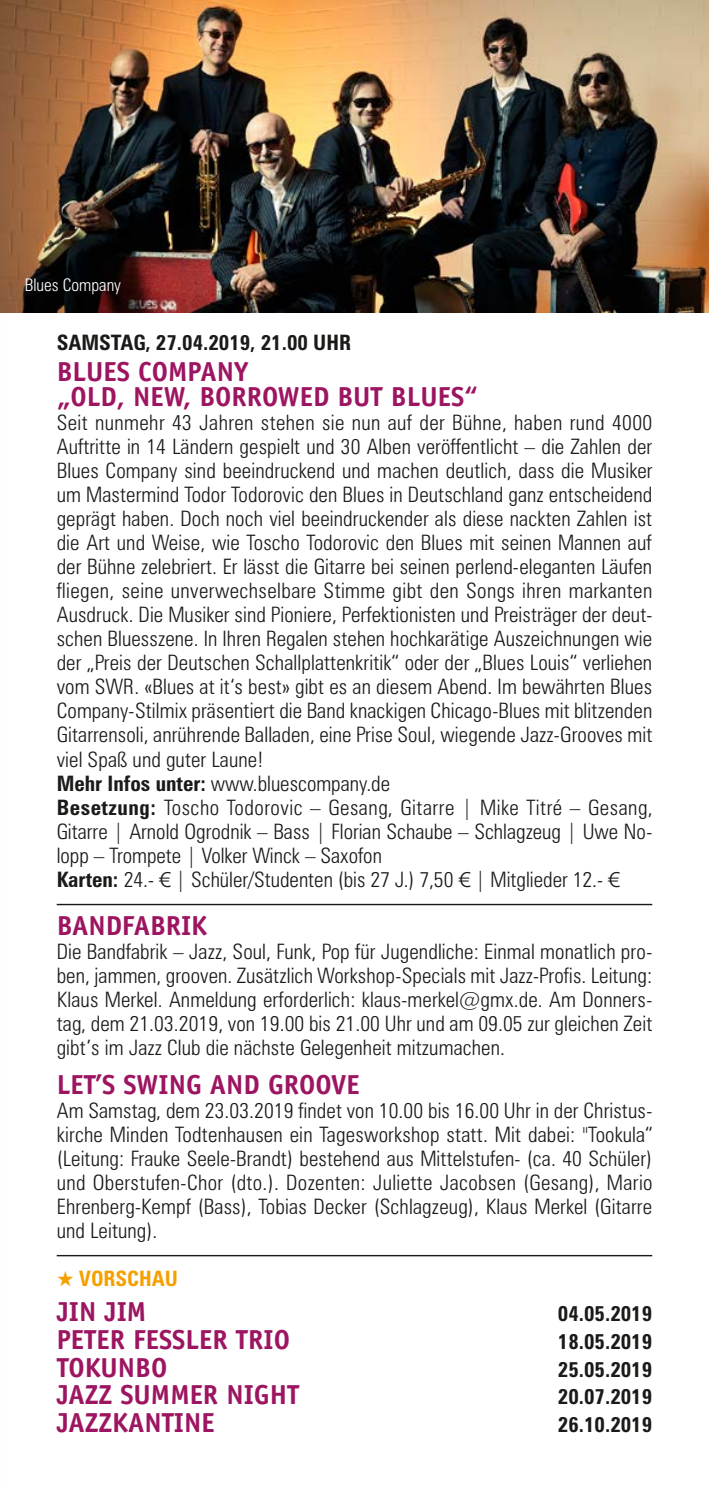
<style>
.page{position:relative;width:709px;height:1489px;background:#fff}
.page>*{position:absolute;margin:0;border:0;box-sizing:border-box;transform-origin:0 0}
.t1{font:700 27.5px/24px "Officina Sans";color:#9d1561}
.t2{font:300 condensed 21.25px/24px "Zurich BT";letter-spacing:.005em;color:#1a1a18;text-align:justify}
.t3{font:700 condensed 21.25px "Zurich BT";color:#1a1a18}
.t4{font:700 condensed 21.25px "Zurich BT";color:#f6a000}
.t5{font:300 condensed 17.5px "Zurich BT";color:#fff}
.s1{font-weight:700}
.s2{font-family:"Linotype Euro Font Ato F";font-weight:400;font-stretch:normal}
</style>
<div class="page">
<img style="left:0;top:0;width:709px;height:312px">
<hr style="left:57px;top:903px;width:595px;height:2px;background:#1a1a18">
<hr style="left:57px;top:1254px;width:595px;height:2px;background:#1a1a18">
<p class="t5" style="left:25px;top:274px;width:98px">Blues Company</p>
<p class="t3" style="left:57px;top:330px;width:296px">SAMSTAG, 27.04.2019, 21.00 UHR</p>
<p class="t1" style="left:57px;top:360px;width:423px">BLUES COMPANY<br>„OLD, NEW, BORROWED BUT BLUES“</p>
<p class="t2" style="left:57px;top:410px;width:597px;text-align:left">Seit nunmehr 43 Jahren stehen sie nun auf der Bühne, haben rund 4000<br>Auftritte in 14 Ländern gespielt und 30 Alben veröffentlicht – die Zahlen der Blues Company sind beeindruckend und machen deutlich, dass die Musiker um Mastermind Todor Todorovic den Blues in Deutschland ganz entscheidend geprägt haben. Doch noch viel beeindruckender als diese nackten Zahlen ist die Art und Weise, wie Toscho Todorovic den Blues mit seinen Mannen auf der Bühne zelebriert. Er lässt die Gitarre bei seinen perlend-eleganten Läufen fliegen, seine unverwechselbare Stimme gibt den Songs ihren markanten Ausdruck. Die Musiker sind Pioniere, Perfektionisten und Preisträger der deut&shy;schen Bluesszene. In Ihren Regalen stehen hochkarätige Auszeichnungen wie der „Preis der Deutschen Schallplattenkritik“ oder der „Blues Louis“ verliehen vom SWR. «Blues at it‘s best» gibt es an diesem Abend. Im bewährten Blues Company-Stilmix präsentiert die Band knackigen Chicago-Blues mit blitzenden Gitarrensoli, anrührende Balladen, eine Prise Soul, wiegende Jazz-Grooves mit viel Spaß und guter Laune!<br><span class="s1">Mehr Infos unter:</span> www.bluescompany.de<br><span class="s1">Besetzung:</span> Toscho Todorovic – Gesang, Gitarre | Mike Titré – Gesang, Gitarre | Arnold Ogrodnik – Bass | Florian Schaube – Schlagzeug | Uwe No&shy;lopp – Trompete | Volker Winck – Saxofon<br><span class="s1">Karten:</span> 24.- <span class="s2">1</span> | Schüler/Studenten (bis 27 J.) 7,50 <span class="s2">1</span> | Mitglieder 12.- <span class="s2">1</span></p>
<p class="t1" style="left:57px;top:913px;width:152px">BANDFABRIK</p>
<p class="t2" style="left:57px;top:939px;width:597px">Die Bandfabrik – Jazz, Soul, Funk, Pop für Jugendliche: Einmal monatlich pro&shy;ben, jammen, grooven. Zusätzlich Workshop-Specials mit Jazz-Profis. Leitung:<br>Klaus Merkel. Anmeldung erforderlich: klaus-merkel@gmx.de. Am Donners&shy;tag, dem 21.03.2019, von 19.00 bis 21.00 Uhr und am 09.05 zur gleichen Zeit gibt’s im Jazz Club die nächste Gelegenheit mitzumachen.</p>
<p class="t1" style="left:57px;top:1071px;width:304px">LET’S SWING AND GROOVE</p>
<p class="t2" style="left:57px;top:1097px;width:597px">Am Samstag, dem 23.03.2019 findet von 10.00 bis 16.00 Uhr in der Christus&shy;kirche Minden Todtenhausen ein Tagesworkshop statt. Mit dabei: "Tookula“ (Leitung: Frauke Seele-Brandt) bestehend aus Mittelstufen- (ca. 40 Schüler) und Oberstufen-Chor (dto.). Dozenten: Juliette Jacobsen (Gesang), Mario Ehrenberg-Kempf (Bass), Tobias Decker (Schlagzeug), Klaus Merkel (Gitarre und Leitung).</p>
<p class="t4" style="left:57px;top:1265px;width:123px">★ VORSCHAU</p>
<p class="t1" style="left:57px;top:1299px;width:91px">JIN JIM</p>
<p class="t3" style="left:558px;top:1300px;width:96px">04.05.2019</p>
<p class="t1" style="left:57px;top:1326px;width:235px">PETER FESSLER TRIO</p>
<p class="t3" style="left:558px;top:1328px;width:96px">18.05.2019</p>
<p class="t1" style="left:57px;top:1354px;width:112px">TOKUNBO</p>
<p class="t3" style="left:558px;top:1355px;width:96px">25.05.2019</p>
<p class="t1" style="left:57px;top:1382px;width:244px">JAZZ SUMMER NIGHT</p>
<p class="t3" style="left:558px;top:1383px;width:96px">20.07.2019</p>
<p class="t1" style="left:57px;top:1410px;width:159px">JAZZKANTINE</p>
<p class="t3" style="left:558px;top:1411px;width:96px">26.10.2019</p>
</div>
